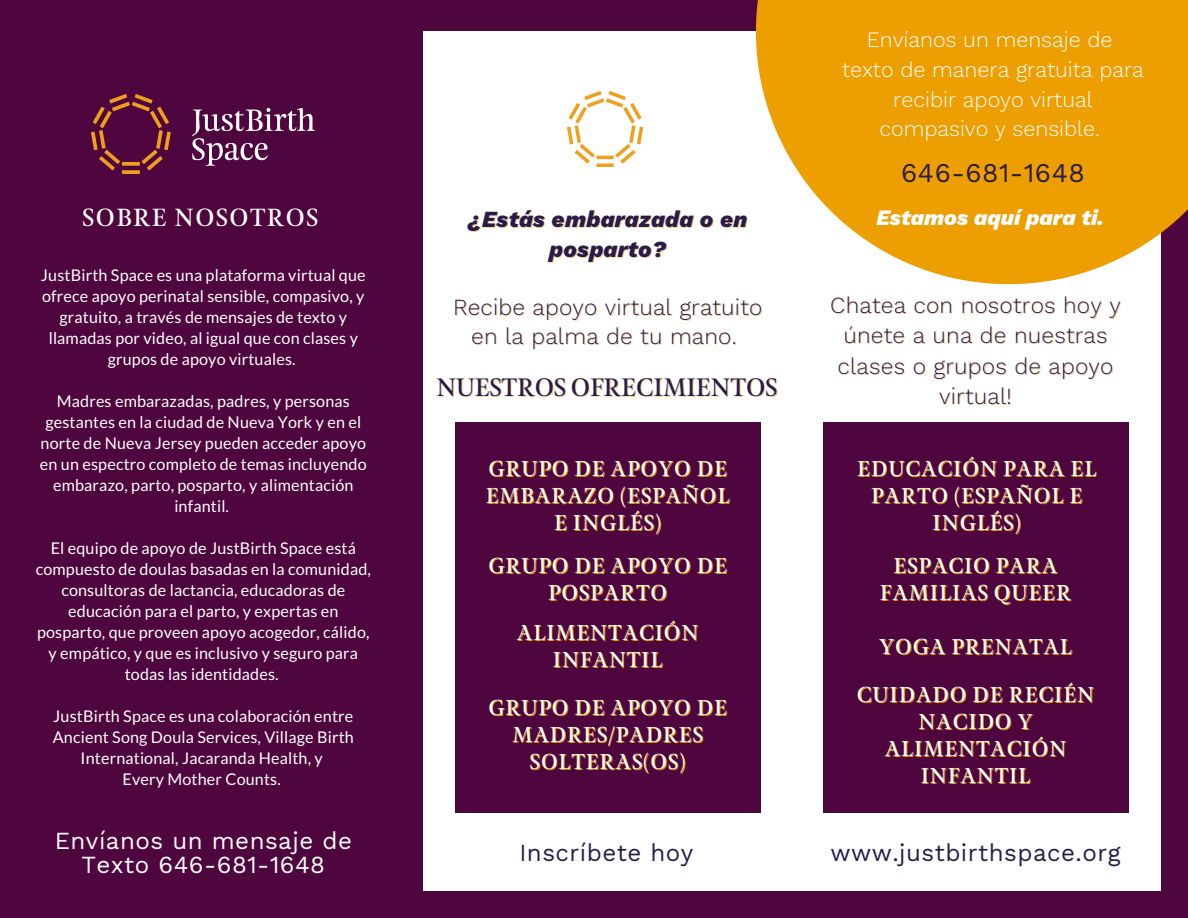
<style>
.page{position:relative;width:1188px;height:918px;background:#4f053d}
.page>*{position:absolute;margin:0;border:0;box-sizing:border-box;transform-origin:0 0}
.t1{font:26.55px "Work Sans";letter-spacing:.02em;color:#291c4a}
.t2{font:24.15px/24.5px "Work Sans";letter-spacing:.02em;color:#fff;text-align:center}
.t3{font:24.15px "Work Sans";letter-spacing:.02em;color:#291c4a}
.t4{font:22.95px "Feijoa Display";color:#291c4a}
.t5{font:300 22.65px/30.3px "Work Sans";letter-spacing:.01em;color:#291c4a;text-align:center}
.t6{font:italic 800 22.65px/29.2px "Work Sans";letter-spacing:.01em;color:#291c4a;text-align:center}
.t7{font:22.5px "Feijoa Display";letter-spacing:.07em;color:#fff}
.t8{font:300 21.6px/29.5px "Work Sans";color:#fff;text-align:center}
.t9{font:italic 800 21.6px "Work Sans";color:#fff}
.t10{font:19.65px/27px "Feijoa Display";letter-spacing:.05em;color:#fff;text-align:center}
.t11{font:16.2px/21px "Lato";letter-spacing:.01em;color:#fff;text-align:center}
</style>
<div class="page">
<div style="left:423px;top:32px;width:738px;height:859px;background:#fff"></div>
<svg style="left:756px;top:0;width:432px;height:284px;fill:#ed9e00"></svg>
<img style="left:568px;top:92px;width:76px;height:74px">
<img style="left:92px;top:95px;width:223px;height:78px">
<div style="left:455px;top:423px;width:306px;height:390px;background:#4f053d"></div>
<div style="left:823px;top:423px;width:306px;height:390px;background:#4f053d"></div>
<p class="t7" style="left:82px;top:208px;width:237px">SOBRE NOSOTROS</p>
<p class="t11" style="left:41px;top:264px;width:326px">JustBirth Space es una plataforma virtual que ofrece apoyo perinatal sensible, compasivo, y gratuito, a través de mensajes de texto y llamadas por video, al igual que con clases y grupos de apoyo virtuales.</p>
<p class="t11" style="left:40px;top:390px;width:328px">Madres embarazadas, padres, y personas gestantes en la ciudad de Nueva York y en el norte de Nueva Jersey pueden acceder apoyo en un espectro completo de temas incluyendo embarazo, parto, posparto, y alimentación infantil.</p>
<p class="t11" style="left:36px;top:537px;width:337px">El equipo de apoyo de JustBirth Space está compuesto de doulas basadas en la comunidad, consultoras de lactancia, educadoras de educación para el parto, y expertas en posparto, que proveen apoyo acogedor, cálido, y empático, y que es inclusivo y seguro para todas las identidades.</p>
<p class="t11" style="left:53px;top:705px;width:303px">JustBirth Space es una colaboración entre<br>Ancient Song Doula Services, Village Birth<br>International, Jacaranda Health, y</p>
<p class="t11" style="left:123px;top:768px;width:160px">Every Mother Counts.</p>
<p class="t2" style="left:55px;top:828px;width:299px">Envíanos un mensaje de<br>Texto 646-681-1648</p>
<p class="t6" style="left:468px;top:205px;width:281px">¿Estás embarazada o en posparto?</p>
<p class="t5" style="left:453px;top:293px;width:311px;line-height:29.2px">Recibe apoyo virtual gratuito en la palma de tu mano.</p>
<p class="t4" style="left:436px;top:377px;width:343px">NUESTROS OFRECIMIENTOS</p>
<p class="t10" style="left:486px;top:457px;width:245px">GRUPO DE APOYO DE<br>EMBARAZO (ESPAÑOL<br>E INGLÉS)</p>
<p class="t10" style="left:488px;top:553px;width:240px">GRUPO DE APOYO DE<br>POSPARTO</p>
<p class="t10" style="left:517px;top:621px;width:183px">ALIMENTACIÓN<br>INFANTIL</p>
<p class="t10" style="left:488px;top:696px;width:240px">GRUPO DE APOYO DE<br>MADRES/PADRES<br>SOLTERAS(OS)</p>
<p class="t3" style="left:519px;top:838px;width:176px">Inscríbete hoy</p>
<p class="t8" style="left:867px;top:25px;width:247px">Envíanos un mensaje de</p>
<p class="t8" style="left:842px;top:55px;width:304px">texto de manera gratuita para recibir apoyo virtual compasivo y sensible.</p>
<p class="t1" style="left:901px;top:157px;width:185px">646-681-1648</p>
<p class="t9" style="left:876px;top:205px;width:229px">Estamos aquí para ti.</p>
<p class="t5" style="left:830px;top:290px;width:292px">Chatea con nosotros hoy y únete a una de nuestras clases o grupos de apoyo virtual!</p>
<p class="t10" style="left:857px;top:457px;width:240px">EDUCACIÓN PARA EL<br>PARTO (ESPAÑOL E<br>INGLÉS)</p>
<p class="t10" style="left:880px;top:553px;width:193px">ESPACIO PARA<br>FAMILIAS QUEER</p>
<p class="t10" style="left:879px;top:634px;width:194px">YOGA PRENATAL</p>
<p class="t10" style="left:857px;top:682px;width:239px">CUIDADO DE RECIÉN<br>NACIDO Y<br>ALIMENTACIÓN<br>INFANTIL</p>
<p class="t3" style="left:830px;top:838px;width:292px">www.justbirthspace.org</p>
</div>
